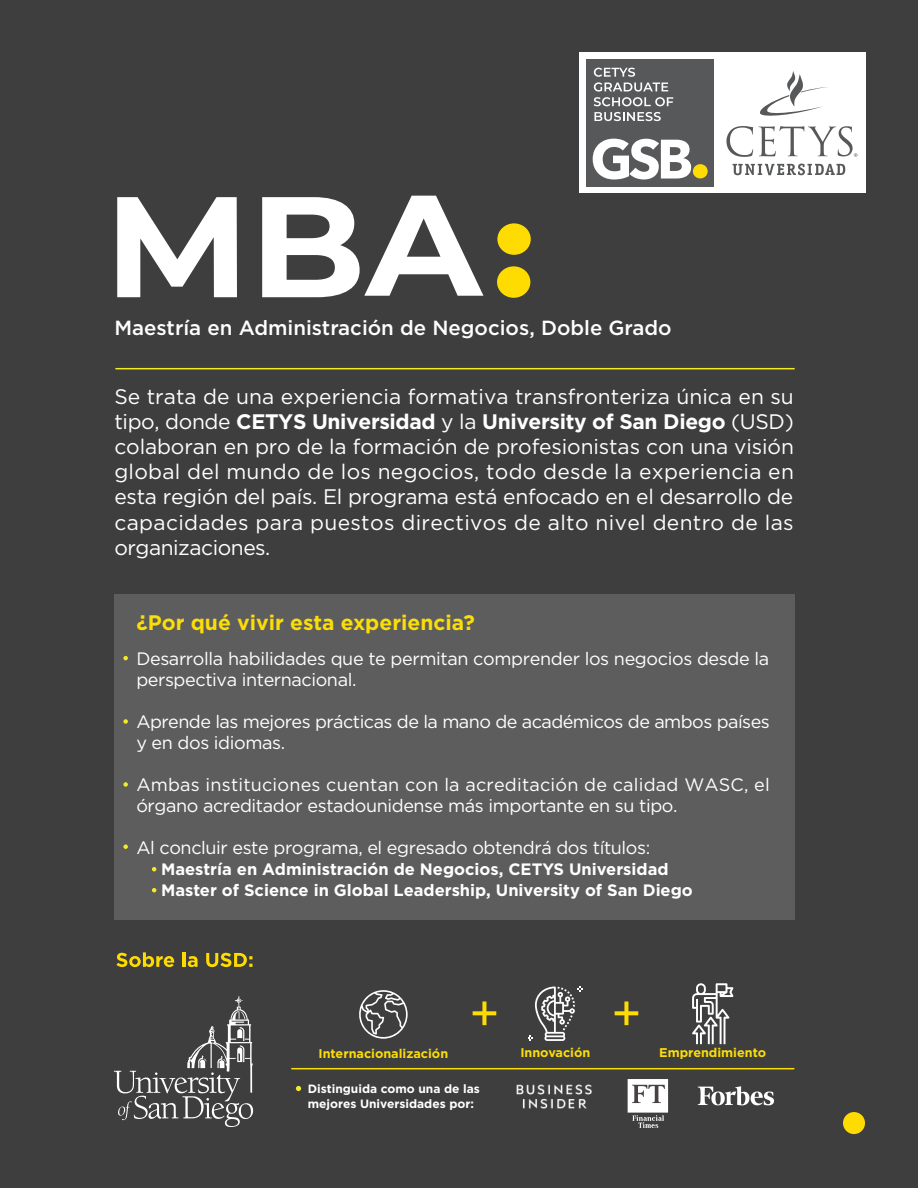
<style>
.page{position:relative;width:918px;height:1188px;background:#3e3e3f}
.page>*{position:absolute;margin:0;border:0;box-sizing:border-box;transform-origin:0 0}
.t1{font:21px/25.2px "Gotham";letter-spacing:.015em;color:#fff;text-align:justify}
.t2{font:700 21px "Gotham";color:#fbdd08}
.t3{font:500 20.55px "Gotham";color:#fff}
.t4{font:18px/21px "Gotham";letter-spacing:-.02em;color:#fff}
.t5{font:18px/21px "Gotham";letter-spacing:.01em;color:#fff}
.t6{font:700 16.5px/21px "Gotham";color:#fff}
.t7{font:700 12.6px "Gotham";color:#fbdd08}
.t8{font:700 12px/15px "Gotham";color:#fff}
.s1{font-weight:700}
</style>
<div class="page">
<div style="left:843px;top:1112px;width:22px;height:22px;background:#ffdc01;border-radius:50%"></div>
<svg style="left:692px;top:983px;width:41px;height:61px"></svg>
<svg style="left:359px;top:990px;width:49px;height:49px"></svg>
<svg style="left:528px;top:986px;width:55px;height:55px"></svg>
<svg style="left:482px;top:1001px;width:4px;height:24px"></svg>
<svg style="left:473px;top:1011px;width:23px;height:4px"></svg>
<svg style="left:624px;top:1001px;width:4px;height:24px"></svg>
<svg style="left:615px;top:1011px;width:23px;height:4px"></svg>
<hr style="left:115px;top:368px;width:680px;height:1px;background:#f2ec27">
<div style="left:114px;top:594px;width:681px;height:326px;background:#5d5d5d"></div>
<svg style="left:114px;top:996px;width:139px;height:131px"></svg>
<svg style="left:698px;top:1086px;width:76px;height:19px"></svg>
<img style="left:516px;top:1084px;width:76px;height:25px">
<svg style="left:628px;top:1079px;width:40px;height:49px"></svg>
<hr style="left:291px;top:1068px;width:503px;height:1px;background:#fbdd08">
<div style="left:580px;top:53px;width:286px;height:140px;background:#fff"></div>
<div style="left:587px;top:59px;width:127px;height:128px;background:#57585a"></div>
<svg style="left:593px;top:139px;width:115px;height:41px"></svg>
<svg style="left:594px;top:68px;width:79px;height:38px"></svg>
<svg style="left:594px;top:112px;width:67px;height:9px"></svg>
<svg style="left:760px;top:71px;width:67px;height:45px"></svg>
<svg style="left:733px;top:164px;width:112px;height:11px"></svg>
<svg style="left:726px;top:126px;width:132px;height:31px"></svg>
<svg style="left:116px;top:952px;width:58px;height:15px"></svg>
<hr style="left:183px;top:952px;width:3px;height:15px;background:#ffdc01">
<svg style="left:188px;top:956px;width:10px;height:11px"></svg>
<svg style="left:206px;top:953px;width:46px;height:14px"></svg>
<svg style="left:296px;top:1086px;width:5px;height:5px"></svg>
<svg style="left:117px;top:197px;width:120px;height:100px"></svg>
<svg style="left:262px;top:196px;width:221px;height:101px"></svg>
<div style="left:497px;top:223px;width:34px;height:32px;background:#ffdc01;border-radius:50%"></div>
<div style="left:497px;top:266px;width:33px;height:32px;background:#ffdc01;border-radius:50%"></div>
<svg style="left:123px;top:656px;width:5px;height:4px"></svg>
<svg style="left:123px;top:719px;width:5px;height:5px"></svg>
<svg style="left:123px;top:782px;width:5px;height:5px"></svg>
<svg style="left:123px;top:844px;width:5px;height:5px"></svg>
<svg style="left:152px;top:867px;width:4px;height:4px"></svg>
<svg style="left:152px;top:888px;width:4px;height:4px"></svg>
<p class="t3" style="left:114px;top:315px;width:559px">Maestría en Administración de Negocios, Doble Grado</p>
<p class="t1" style="left:114px;top:383px;width:681px">Se trata de una experiencia formativa transfronteriza única en su tipo, donde <span class="s1">CETYS Universidad</span> y la <span class="s1">University of San Diego</span> (USD) colaboran en pro de la formación de profesionistas con una visión global del mundo de los negocios, todo desde la experiencia en esta región del país. El programa está enfocado en el desarrollo de capacidades para puestos directivos de alto nivel dentro de las organizaciones.</p>
<p class="t2" style="left:136px;top:609px;width:340px">¿Por qué vivir esta experiencia?</p>
<p class="t4" style="left:136px;top:648px;width:634px">Desarrolla habilidades que te permitan comprender los negocios desde la perspectiva internacional.</p>
<p class="t4" style="left:136px;top:711px;width:635px">Aprende las mejores prácticas de la mano de académicos de ambos países y en dos idiomas.</p>
<p class="t5" style="left:136px;top:774px;width:635px">Ambas instituciones cuentan con la acreditación de calidad WASC, el órgano acreditador estadounidense más importante en su tipo.</p>
<p class="t4" style="left:136px;top:837px;width:515px">Al concluir este programa, el egresado obtendrá dos títulos:</p>
<p class="t6" style="left:161px;top:859px;width:533px">Maestría en Administración de Negocios, CETYS Universidad<br>Master of Science in Global Leadership, University of San Diego</p>
<p class="t7" style="left:520px;top:1044px;width:71px">Innovación</p>
<p class="t7" style="left:318px;top:1045px;width:131px">Internacionalización</p>
<p class="t7" style="left:659px;top:1044px;width:108px">Emprendimiento</p>
<p class="t8" style="left:308px;top:1081px;width:174px">Distinguida como una de las mejores Universidades por:</p>
</div>
